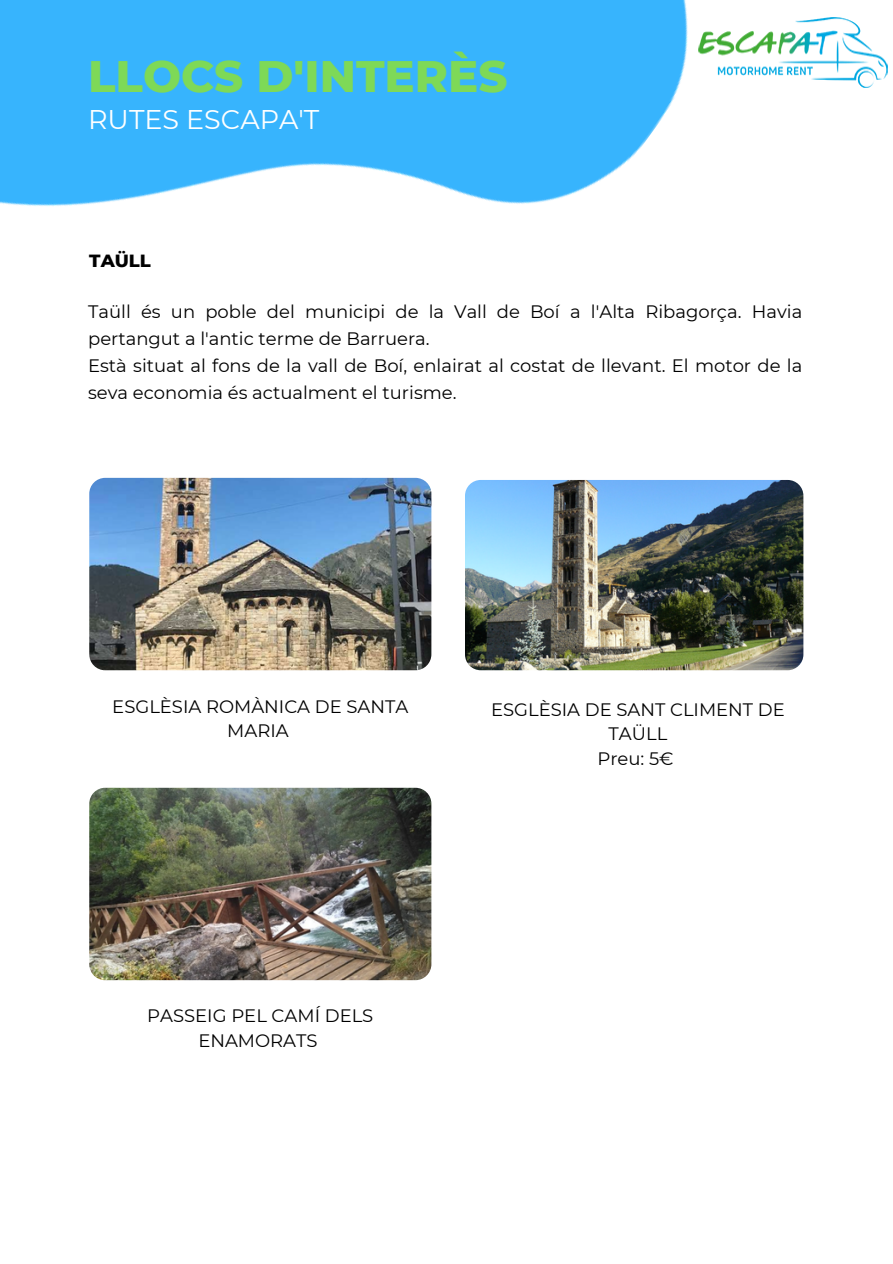
<style>
.page{position:relative;width:893px;height:1264px;background:#fff}
.page>*{position:absolute;margin:0;border:0;box-sizing:border-box;transform-origin:0 0}
.t1{font:800 45px "Montserrat";color:#7ed957}
.t2{font:27px "Montserrat";color:#fff}
.t3{font:18px/24.8px "Montserrat";color:#000;text-align:center}
.t4{font:800 18px "Montserrat";color:#000}
</style>
<div class="page">
<img style="left:0;top:0;width:803px;height:519px">
<img style="left:693px;top:14px;width:195px;height:74px">
<img style="left:89px;top:478px;width:342px;height:192px;border-radius:16px">
<img style="left:465px;top:480px;width:338px;height:190px;border-radius:16px">
<img style="left:89px;top:787px;width:342px;height:193px;border-radius:16px">
<h1 class="t1" style="left:88px;top:49px;width:421px">LLOCS D'INTERÈS</h1>
<h2 class="t2" style="left:88px;top:102px;width:233px">RUTES ESCAPA'T</h2>
<p class="t4" style="left:89px;top:250px;width:63px">TAÜLL</p>
<p class="t3" style="left:88px;top:297px;width:715px;line-height:27px;text-align:left">Taüll és un poble del municipi de la Vall de Boí a l'Alta Ribagorça. Havia pertangut a l'antic terme de Barruera.<br>Està situat al fons de la vall de Boí, enlairat al costat de llevant. El motor de la seva economia és actualment el turisme.</p>
<p class="t3" style="left:112px;top:693px;width:297px">ESGLÈSIA ROMÀNICA DE SANTA<br>MARIA</p>
<p class="t3" style="left:491px;top:697px;width:295px">ESGLÈSIA DE SANT CLIMENT DE<br>TAÜLL<br>Preu: 5€</p>
<p class="t3" style="left:147px;top:1003px;width:227px">PASSEIG PEL CAMÍ DELS<br>ENAMORATS</p>
</div>
